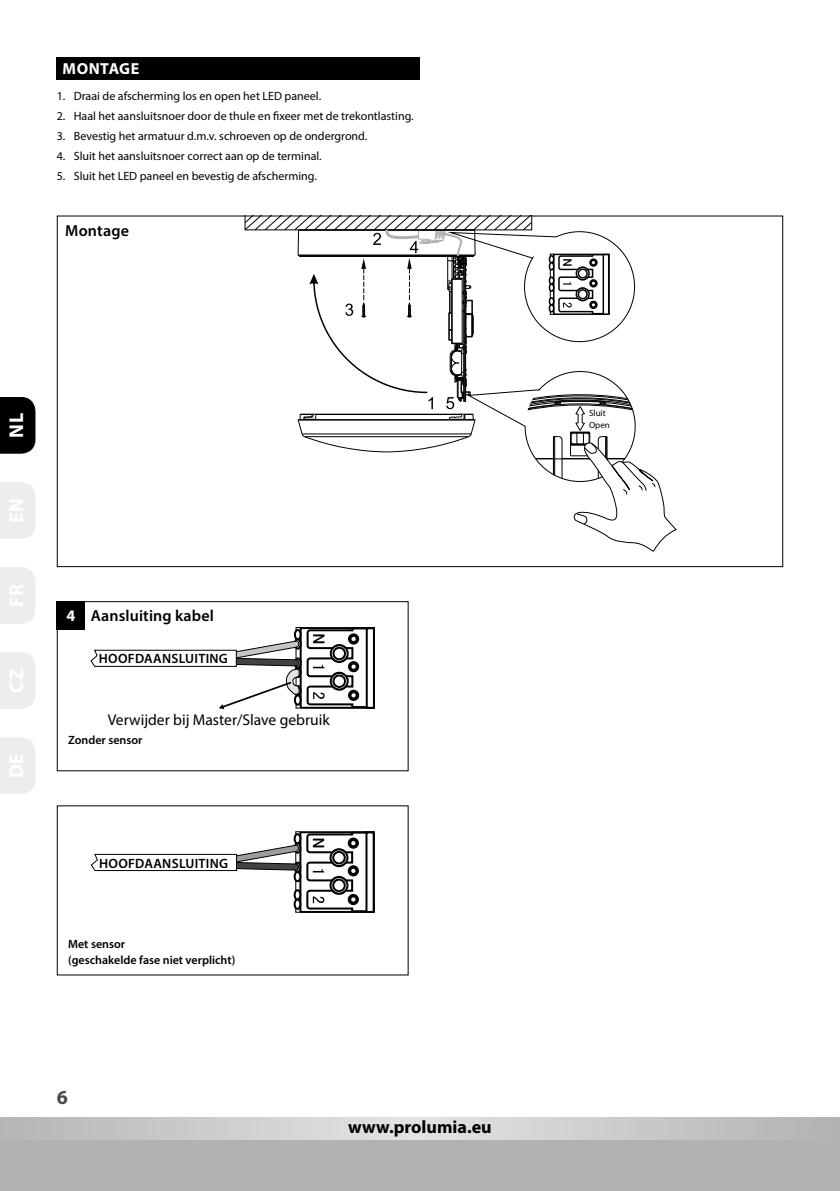
<style>
.page{position:relative;width:840px;height:1191px;background:#fff}
.page>*{position:absolute;margin:0;border:0;box-sizing:border-box;transform-origin:0 0}
.t1{font:700 20px "Myriad Pro";color:#fff}
.t2{font:700 20px "Myriad Pro";color:#4a4a49}
.t3{font:700 18px "Myriad Pro";color:#000}
.t4{font:600 16px "Myriad Pro";letter-spacing:.01em;color:#000}
.t5{font:700 16px "Myriad Pro";letter-spacing:.03em;color:#fff}
.t6{font:15.6px "Myriad Pro";color:#000}
.t7{font:600 13.6px "Myriad Pro";letter-spacing:.02em;color:#000}
.t8{font:12px "Myriad Pro";color:#000}
.t9{font:600 12px/16px "Myriad Pro";color:#000}
.t10{font:9px "Myriad Pro";color:#000}
.s1{font-weight:700;color:#fff}
</style>
<div class="page">
<div style="left:0;top:1140px;width:839px;height:51px;background:#b3b2b2"></div>
<svg style="left:0;top:1117px;width:839px;height:23px"></svg>
<div style="left:57px;top:601px;width:351px;height:170px;border:1px solid #000"></div>
<svg style="left:90px;top:627px;width:285px;height:82px"></svg>
<div style="left:299px;top:831px;width:75px;height:82px;border:2px solid #000"></div>
<div style="left:293px;top:833px;width:8px;height:11px;border:2px solid #000;border-radius:50%"></div>
<div style="left:293px;top:842px;width:8px;height:11px;border:2px solid #000;border-radius:50%"></div>
<div style="left:293px;top:861px;width:8px;height:12px;border:2px solid #000;border-radius:50%"></div>
<div style="left:293px;top:871px;width:8px;height:11px;border:2px solid #000;border-radius:50%"></div>
<div style="left:293px;top:889px;width:8px;height:11px;border:2px solid #000;border-radius:50%"></div>
<div style="left:293px;top:898px;width:8px;height:12px;border:2px solid #000;border-radius:50%"></div>
<svg style="left:305px;top:831px;width:69px;height:82px"></svg>
<svg style="left:91px;top:843px;width:208px;height:28px"></svg>
<div style="left:57px;top:601px;width:28px;height:28px;background:#000"></div>
<svg style="left:244px;top:217px;width:432px;height:335px"></svg>
<div style="left:57px;top:57px;width:363px;height:22px;background:#000"></div>
<div style="left:0;top:397px;width:35px;height:57px;background:#000"></div>
<div style="left:0;top:482px;width:35px;height:57px;background:#ededed"></div>
<div style="left:0;top:652px;width:35px;height:57px;background:#ededed"></div>
<div style="left:0;top:567px;width:35px;height:57px;background:#ededed"></div>
<div style="left:0;top:737px;width:35px;height:57px;background:#ededed"></div>
<h3 class="t5" style="left:63px;top:58px;width:78px">MONTAGE</h3>
<p class="t8" style="left:57px;top:88px;width:266px">1. Draai de afscherming los en open het LED paneel.</p>
<p class="t8" style="left:57px;top:108px;width:358px">2. Haal het aansluitsnoer door de thule en fixeer met de trekontlasting.</p>
<p class="t8" style="left:57px;top:128px;width:312px">3. Bevestig het armatuur d.m.v. schroeven op de ondergrond.</p>
<p class="t8" style="left:57px;top:148px;width:266px">4. Sluit het aansluitsnoer correct aan op de terminal.</p>
<p class="t8" style="left:57px;top:168px;width:261px">5. Sluit het LED paneel en bevestig de afscherming.</p>
<h3 class="t4" style="left:65px;top:220px;width:65px">Montage</h3>
<h1 class="t1" style="left:3px;top:438px;width:26px;rotate:-90deg">NL</h1>
<h3 class="t4" style="left:66px;top:606px;width:149px"><span class="s1">4</span> Aansluiting kabel</h3>
<p class="t7" style="left:99px;top:650px;width:130px">HOOFDAANSLUITING</p>
<p class="t6" style="left:108px;top:709px;width:223px">Verwijder bij Master/Slave gebruik</p>
<p class="t9" style="left:68px;top:731px;width:76px">Zonder sensor</p>
<p class="t7" style="left:99px;top:854px;width:130px">HOOFDAANSLUITING</p>
<p class="t9" style="left:68px;top:935px;width:169px">Met sensor<br>(geschakelde fase niet verplicht)</p>
<h1 class="t2" style="left:57px;top:1084px;width:13px">6</h1>
<h2 class="t3" style="left:348px;top:1115px;width:145px">www.prolumia.eu</h2>
<p class="t10" style="left:588px;top:408px;width:18px">Sluit</p>
<p class="t10" style="left:588px;top:419px;width:22px">Open</p>
</div>
